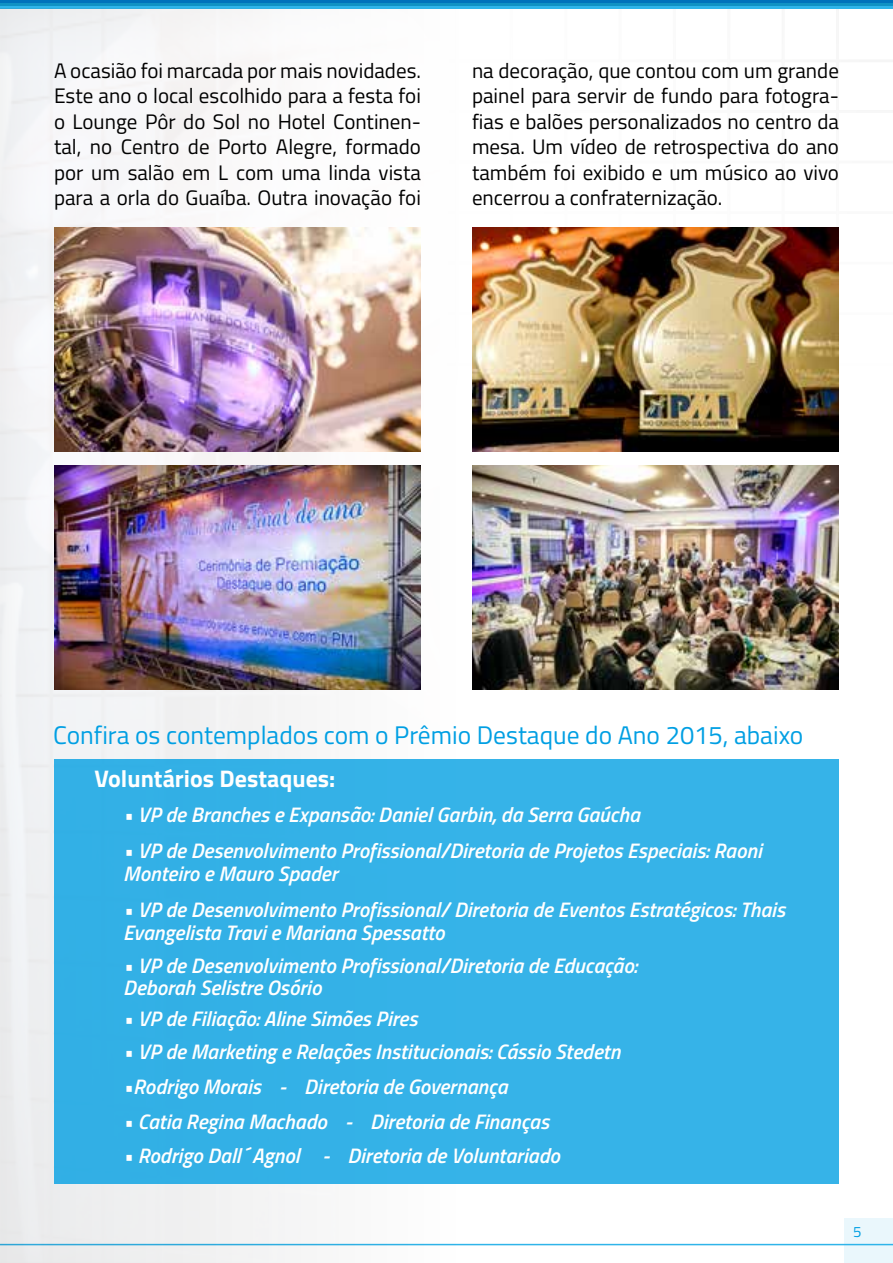
<style>
.page{position:relative;width:893px;height:1263px;background:#fff}
.page>*{position:absolute;margin:0;border:0;box-sizing:border-box;transform-origin:0 0}
.t1{font:25.5px "Titillium Web";color:#009fe3}
.t2{font:700 24px "Titillium Web";color:#fff}
.t3{font:italic 600 21px/22.5px "Titillium Web";color:#fff}
.t4{font:21px/25.5px "Titillium Web";color:#000;text-align:justify}
.t5{font:15px "Titillium Web";color:#009fe3}
.s1{color:#fff}
</style>
<div class="page">
<div style="left:845px;top:1218px;width:48px;height:45px;background:#eaf7fc"></div>
<hr style="left:0;top:1244px;width:893px;height:1px;background:#2fb4e9">
<hr style="left:0;top:0;width:893px;height:3px;background:#0072bb">
<hr style="left:0;top:3px;width:893px;height:3px;background:#1092c4">
<hr style="left:0;top:6px;width:893px;height:3px;background:#2fb4e9">
<div style="left:0;top:0;width:485px;height:1263px;background:#f7f7f8"></div>
<div style="left:54px;top:759px;width:785px;height:424px;background:#35b3e8"></div>
<img style="left:54px;top:465px;width:367px;height:224px">
<img style="left:54px;top:227px;width:367px;height:224px">
<img style="left:472px;top:227px;width:367px;height:224px">
<img style="left:472px;top:465px;width:367px;height:224px">
<p class="t4" style="left:54px;top:57px;width:368px">A ocasião foi marcada por mais novidades.<br>Este ano o local escolhido para a festa foi o Lounge Pôr do Sol no Hotel Continen&shy;tal, no Centro de Porto Alegre, formado por um salão em L com uma linda vista para a orla do Guaíba. Outra inovação foi</p>
<p class="t4" style="left:472px;top:57px;width:368px">na decoração, que contou com um grande painel para servir de fundo para fotogra&shy;fias e balões personalizados no centro da mesa. Um vídeo de retrospectiva do ano também foi exibido e um músico ao vivo encerrou a confraternização.</p>
<p class="t1" style="left:53px;top:717px;width:757px">Confira os contemplados com o Prêmio Destaque do Ano 2015, abaixo<span class="s1">:</span></p>
<p class="t2" style="left:94px;top:760px;width:242px">Voluntários Destaques:</p>
<p class="t3" style="left:123px;top:802px;width:518px">• VP de Branches e Expansão: Daniel Garbin, da Serra Gaúcha</p>
<p class="t3" style="left:123px;top:838px;width:640px">• VP de Desenvolvimento Profissional/Diretoria de Projetos Especiais: Raoni<br>Monteiro e Mauro Spader</p>
<p class="t3" style="left:123px;top:897px;width:663px">• VP de Desenvolvimento Profissional/ Diretoria de Eventos Estratégicos: Thais<br>Evangelista Travi e Mariana Spessatto</p>
<p class="t3" style="left:123px;top:953px;width:515px">• VP de Desenvolvimento Profissional/Diretoria de Educação:<br>Deborah Selistre Osório</p>
<p class="t3" style="left:123px;top:1006px;width:296px">• VP de Filiação: Aline Simões Pires</p>
<p class="t3" style="left:123px;top:1039px;width:499px">• VP de Marketing e Relações Institucionais: Cássio Stedetn</p>
<p class="t3" style="left:123px;top:1074px;width:386px">•Rodrigo Morais - Diretoria de Governança</p>
<p class="t3" style="left:123px;top:1109px;width:427px">• Catia Regina Machado - Diretoria de Finanças</p>
<p class="t3" style="left:123px;top:1144px;width:438px">• Rodrigo Dall´Agnol - Diretoria de Voluntariado</p>
<p class="t5" style="left:853px;top:1220px;width:10px">5</p>
</div>
